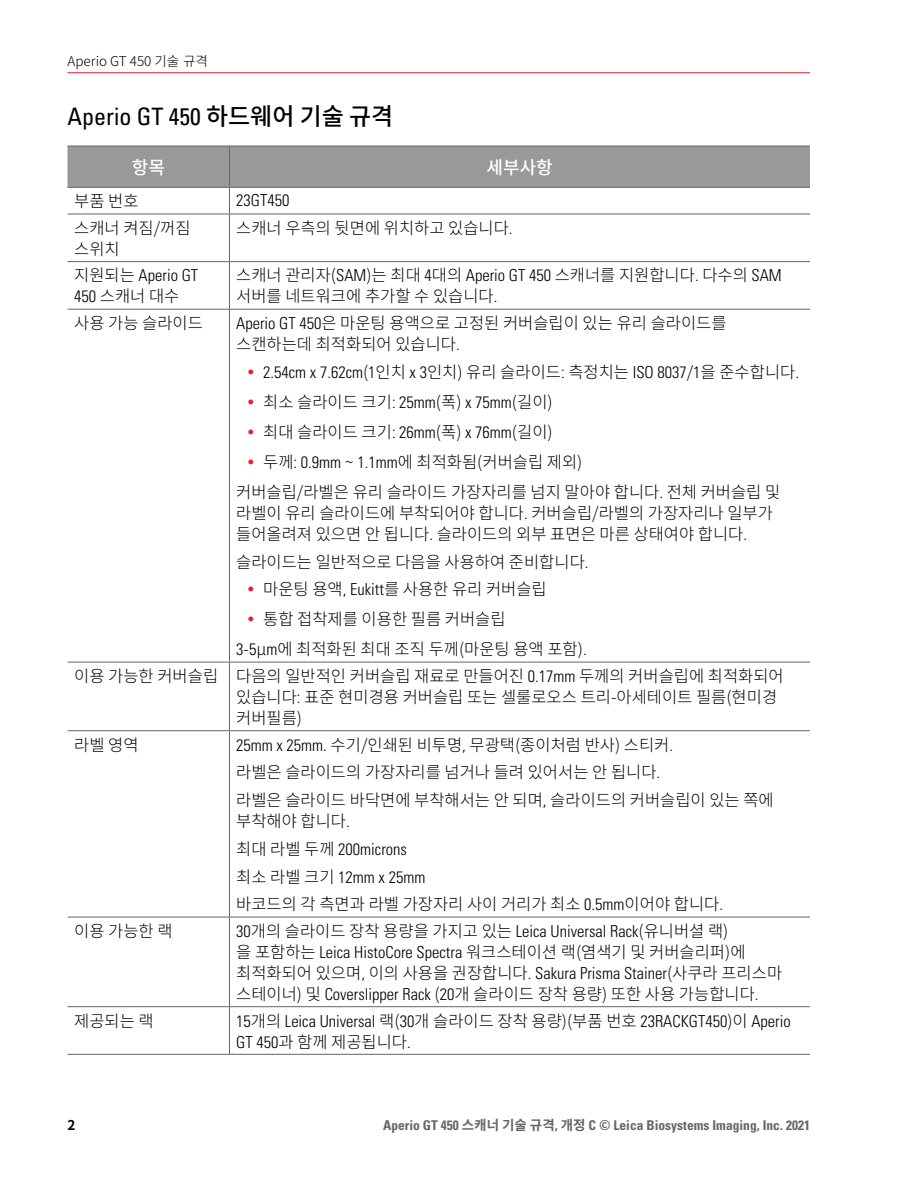
<style>
.page{position:relative;width:918px;height:1188px;background:#fff}
.page>*{position:absolute;margin:0;border:0;box-sizing:border-box;transform-origin:0 0}
.t1{font:condensed 24px "Univers LT Std";color:#000}
.t2{font:500 18px "Noto Sans CJ Kkr";color:#fff}
.t3{font:300 16.5px/21px "Noto Sans CJ Kkr";color:#000}
.t4{font:300 condensed 16.5px/27.8px "Univers LT Std";color:#000}
.t5{font:700 condensed 13.5px "Univers LT Std";color:#666}
.t6{font:300 13.5px "Noto Sans CJ Kkr";color:#000}
.t7{font:700 13.5px "Noto Sans CJ Kkr";color:#000}
.s1{font-family:"Noto Sans CJ Kkr";font-weight:500;font-stretch:normal}
.s2{font-family:"Univers LT Std";font-stretch:condensed}
.s3{font-family:"Noto Sans CJ Kkr";font-stretch:normal}
</style>
<div class="page">
<hr style="left:68px;top:72px;width:742px;height:1px;background:#ed1b2f">
<svg style="left:68px;top:262px;width:742px;height:655px"></svg>
<hr style="left:230px;top:214px;width:580px;height:1px;background:#666">
<hr style="left:230px;top:261px;width:580px;height:1px;background:#666">
<hr style="left:230px;top:309px;width:580px;height:1px;background:#666">
<hr style="left:230px;top:662px;width:580px;height:1px;background:#666">
<hr style="left:230px;top:730px;width:580px;height:1px;background:#666">
<hr style="left:230px;top:917px;width:580px;height:1px;background:#666">
<hr style="left:230px;top:1006px;width:580px;height:1px;background:#666">
<hr style="left:230px;top:1054px;width:580px;height:1px;background:#666">
<hr style="left:68px;top:214px;width:162px;height:1px;background:#666">
<hr style="left:68px;top:261px;width:162px;height:1px;background:#666">
<hr style="left:68px;top:309px;width:162px;height:1px;background:#666">
<hr style="left:68px;top:662px;width:162px;height:1px;background:#666">
<hr style="left:68px;top:730px;width:162px;height:1px;background:#666">
<hr style="left:68px;top:917px;width:162px;height:1px;background:#666">
<hr style="left:68px;top:1006px;width:162px;height:1px;background:#666">
<hr style="left:68px;top:1054px;width:162px;height:1px;background:#666">
<svg style="left:68px;top:146px;width:742px;height:68px"></svg>
<hr style="left:229px;top:214px;width:1px;height:47px;background:#666">
<hr style="left:229px;top:262px;width:1px;height:47px;background:#666">
<hr style="left:229px;top:310px;width:1px;height:352px;background:#666">
<hr style="left:229px;top:662px;width:1px;height:68px;background:#666">
<hr style="left:229px;top:731px;width:1px;height:186px;background:#666">
<hr style="left:229px;top:917px;width:1px;height:89px;background:#666">
<hr style="left:229px;top:1007px;width:1px;height:47px;background:#666">
<svg style="left:248px;top:369px;width:5px;height:5px"></svg>
<svg style="left:248px;top:399px;width:5px;height:5px"></svg>
<svg style="left:248px;top:429px;width:5px;height:5px"></svg>
<svg style="left:248px;top:459px;width:5px;height:5px"></svg>
<svg style="left:248px;top:587px;width:5px;height:5px"></svg>
<svg style="left:248px;top:617px;width:5px;height:5px"></svg>
<p class="t6" style="left:68px;top:53px;width:142px">Aperio GT 450 기술 규격</p>
<h1 class="t1" style="left:68px;top:102px;width:327px">Aperio GT 450 <span class="s1">하드웨어 기술 규격</span></h1>
<p class="t2" style="left:132px;top:157px;width:35px">항목</p>
<p class="t2" style="left:487px;top:157px;width:68px">세부사항</p>
<p class="t3" style="left:74px;top:191px;width:66px">부품 번호</p>
<p class="t4" style="left:236px;top:186px;width:55px">23GT450</p>
<p class="t3" style="left:74px;top:218px;width:118px">스캐너 켜짐/꺼짐 스위치</p>
<p class="t3" style="left:236px;top:218px;width:278px">스캐너 우측의 뒷면에 위치하고 있습니다<span class="s2">.</span></p>
<p class="t4" style="left:74px;top:262px;width:125px"><span class="s3">지원되는</span> Aperio GT</p>
<p class="t3" style="left:74px;top:286px;width:107px"><span class="s2">450</span> 스캐너 대수</p>
<p class="t3" style="left:236px;top:265px;width:547px">스캐너 관리자(<span class="s2">SAM</span>)는 최대 <span class="s2">4</span>대의 <span class="s2">Aperio GT 450</span> 스캐너를 지원합니다<span class="s2">.</span> 다수의 <span class="s2">SAM </span>서버를 네트워크에 추가할 수 있습니다<span class="s2">.</span></p>
<p class="t3" style="left:74px;top:313px;width:130px">사용 가능 슬라이드</p>
<p class="t3" style="left:236px;top:313px;width:492px"><span class="s2">Aperio GT 450</span>은 마운팅 용액으로 고정된 커버슬립이 있는 유리 슬라이드를 스캔하는데 최적화되어 있습니다<span class="s2">.</span></p>
<p class="t4" style="left:263px;top:358px;width:537px">2.54cm x 7.62cm<span class="s3">(</span>1<span class="s3">인치</span> x 3<span class="s3">인치) 유리 슬라이드</span>: <span class="s3">측정치는</span> ISO 8037<span class="s3">/</span>1<span class="s3">을 준수합니다</span>.</p>
<p class="t3" style="left:263px;top:392px;width:291px">최소 슬라이드 크기<span class="s2">: 25mm</span>(폭) <span class="s2">x 75mm</span>(길이)</p>
<p class="t3" style="left:263px;top:422px;width:291px">최대 슬라이드 크기<span class="s2">: 26mm</span>(폭) <span class="s2">x 76mm</span>(길이)</p>
<p class="t3" style="left:263px;top:452px;width:321px">두께<span class="s2">: 0.9mm</span> ~ <span class="s2">1.1mm</span>에 최적화됨(커버슬립 제외)</p>
<p class="t3" style="left:236px;top:482px;width:546px">커버슬립/라벨은 유리 슬라이드 가장자리를 넘지 말아야 합니다<span class="s2">.</span> 전체 커버슬립 및</p>
<p class="t3" style="left:236px;top:503px;width:538px">라벨이 유리 슬라이드에 부착되어야 합니다<span class="s2">.</span> 커버슬립/라벨의 가장자리나 일부가 들어올려져 있으면 안 됩니다<span class="s2">.</span> 슬라이드의 외부 표면은 마른 상태여야 합니다<span class="s2">.</span></p>
<p class="t3" style="left:263px;top:548px;width:327px;line-height:27.8px;text-indent:-27px">슬라이드는 일반적으로 다음을 사용하여 준비합니다<span class="s2">. </span>마운팅 용액<span class="s2">, Eukitt</span>를 사용한 유리 커버슬립</p>
<p class="t3" style="left:236px;top:605px;width:352px;line-height:30px;text-indent:27px">통합 접착제를 이용한 필름 커버슬립<br><span class="s2">3</span>-<span class="s2">5</span>µ<span class="s2">m</span>에 최적화된 최대 조직 두께(마운팅 용액 포함)<span class="s2">.</span></p>
<p class="t3" style="left:236px;top:666px;width:549px;text-indent:-162px">이용 가능한 커버슬립 다음의 일반적인 커버슬립 재료로 만들어진 <span class="s2">0.17mm</span> 두께의 커버슬립에 최적화되어 있습니다<span class="s2">:</span> 표준 현미경용 커버슬립 또는 셀룰로오스 트리-아세테이트 필름(현미경 커버필름)</p>
<p class="t3" style="left:74px;top:734px;width:66px">라벨 영역</p>
<p class="t3" style="left:236px;top:731px;width:539px;line-height:27.8px"><span class="s2">25mm x 25mm.</span> 수기/인쇄된 비투명<span class="s2">,</span> 무광택(종이처럼 반사) 스티커<span class="s2">.<br></span>라벨은 슬라이드의 가장자리를 넘거나 들려 있어서는 안 됩니다<span class="s2">.<br></span>라벨은 슬라이드 바닥면에 부착해서는 안 되며<span class="s2">,</span> 슬라이드의 커버슬립이 있는 쪽에</p>
<p class="t3" style="left:236px;top:811px;width:115px">부착해야 합니다<span class="s2">.</span></p>
<p class="t4" style="left:236px;top:835px;width:191px"><span class="s3">최대 라벨 두께</span> 200microns <span class="s3">최소 라벨 크기</span> 12mm x 25mm</p>
<p class="t3" style="left:236px;top:894px;width:488px">바코드의 각 측면과 라벨 가장자리 사이 거리가 최소 <span class="s2">0.5mm</span>이어야 합니다<span class="s2">.</span></p>
<p class="t3" style="left:74px;top:921px;width:100px">이용 가능한 랙</p>
<p class="t3" style="left:236px;top:921px;width:547px"><span class="s2">30</span>개의 슬라이드 장착 용량을 가지고 있는 <span class="s2">Leica Universal Rack</span>(유니버셜 랙)<br>을 포함하는 <span class="s2">Leica HistoCore Spectra</span> 워크스테이션 랙(염색기 및 커버슬리퍼)에 최적화되어 있으며<span class="s2">,</span> 이의 사용을 권장합니다<span class="s2">. Sakura Prisma Stainer</span>(사쿠라 프리스마 스테이너) 및 <span class="s2">Coverslipper Rack</span> (<span class="s2">20</span>개 슬라이드 장착 용량) 또한 사용 가능합니다<span class="s2">.</span></p>
<p class="t3" style="left:74px;top:1010px;width:81px">제공되는 랙</p>
<p class="t4" style="left:236px;top:1007px;width:556px">15<span class="s3">개의</span> Leica Universal <span class="s3">랙(</span>30<span class="s3">개 슬라이드 장착 용량)(부품 번호</span> 23RACKGT450<span class="s3">)이</span> Aperio</p>
<p class="t3" style="left:236px;top:1031px;width:176px"><span class="s2">GT 450</span>과 함께 제공됩니다<span class="s2">.</span></p>
<p class="t7" style="left:68px;top:1118px;width:9px">2</p>
<p class="t5" style="left:383px;top:1117px;width:428px">Aperio GT 450 <span class="s3">스캐너 기술 규격</span>, <span class="s3">개정</span> C <span class="s3">©</span> Leica Biosystems Imaging, Inc. 2021</p>
</div>
